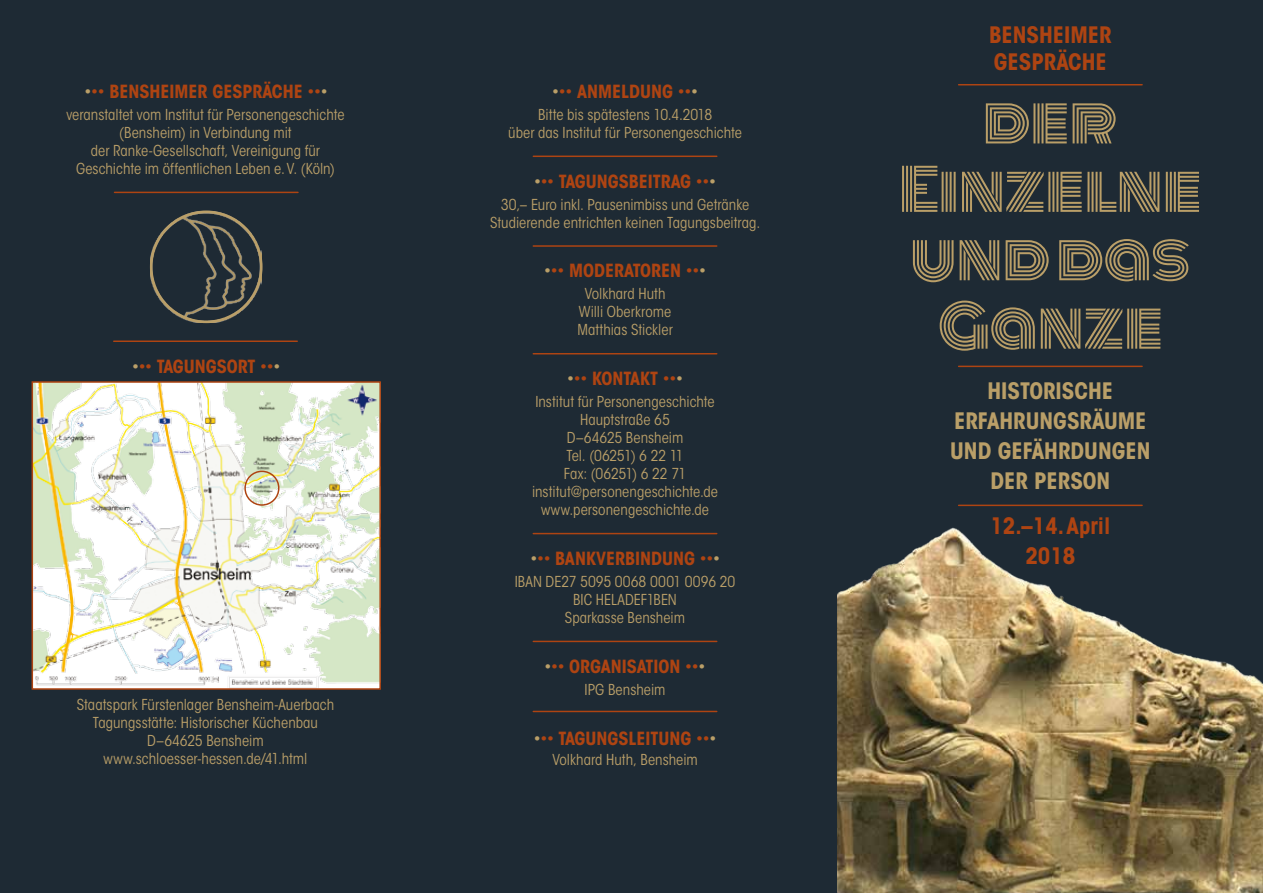
<style>
.page{position:relative;width:1263px;height:893px;background:#1e2a34}
.page>*{position:absolute;margin:0;border:0;box-sizing:border-box;transform-origin:0 0}
.t1{font:57px/68.4px "Monoton";letter-spacing:.01em;color:#ba9f68;text-align:center}
.t2{font:700 condensed 22.5px/30px "ITC Avant Garde Std";color:#ba9f68;text-align:center}
.t3{font:700 condensed 22.5px/27px "ITC Avant Garde Std";color:#ae4412}
.t4{font:700 condensed 18px "ITC Avant Garde Std";color:#ae4412}
.t5{font:condensed 15px/18px "ITC Avant Garde Std";letter-spacing:.005em;color:#ba9f68;text-align:center}
.s1{font-weight:400;color:#ba9f68}
.s2{font-weight:400}
</style>
<div class="page">
<hr style="left:959px;top:84px;width:183px;height:1px;background:#ae4412">
<hr style="left:959px;top:366px;width:183px;height:1px;background:#ae4412">
<img style="left:838px;top:526px;width:425px;height:367px">
<hr style="left:959px;top:505px;width:183px;height:1px;background:#ae4412">
<hr style="left:533px;top:156px;width:184px;height:1px;background:#ae4412">
<hr style="left:533px;top:245px;width:184px;height:2px;background:#ae4412">
<hr style="left:533px;top:353px;width:184px;height:1px;background:#ae4412">
<hr style="left:533px;top:533px;width:184px;height:1px;background:#ae4412">
<hr style="left:533px;top:641px;width:184px;height:1px;background:#ae4412">
<hr style="left:533px;top:711px;width:184px;height:1px;background:#ae4412">
<img style="left:35px;top:384px;width:343px;height:303px">
<div style="left:32px;top:381px;width:349px;height:309px;border:2px solid #ae4412"></div>
<div style="left:244px;top:471px;width:35px;height:35px;border:2px solid #ae4412;border-radius:50%"></div>
<img style="left:151px;top:211px;width:111px;height:111px">
<div style="left:150px;top:210px;width:113px;height:113px;border:3px solid #ba9f68;border-radius:50%"></div>
<hr style="left:114px;top:192px;width:184px;height:1px;background:#ae4412">
<hr style="left:114px;top:340px;width:183px;height:2px;background:#ae4412">
<p class="t4" style="left:84px;top:80px;width:245px"><span class="s1">•</span><span class="s2">••</span> BENSHEIMER GESPRÄCHE <span class="s2">••</span><span class="s1">•</span></p>
<p class="t5" style="left:66px;top:106px;width:280px">veranstaltet vom Institut für Personengeschichte (Bensheim) in Verbindung mit<br>der Ranke-Gesellschaft, Vereinigung für Geschichte im öffentlichen Leben e.V. (Köln)</p>
<p class="t4" style="left:132px;top:355px;width:151px"><span class="s1">•</span><span class="s2">••</span> TAGUNGSORT <span class="s2">••</span><span class="s1">•</span></p>
<p class="t5" style="left:77px;top:695px;width:259px">Staatspark Fürstenlager Bensheim-Auerbach Tagungsstätte: Historischer Küchenbau D–64625 Bensheim www.schloesser-hessen.de/41.html</p>
<p class="t4" style="left:552px;top:80px;width:148px"><span class="s1">•</span><span class="s2">••</span> ANMELDUNG <span class="s2">••</span><span class="s1">•</span></p>
<p class="t5" style="left:508px;top:106px;width:235px">Bitte bis spätestens 10.4.2018<br>über das Institut für Personengeschichte</p>
<p class="t4" style="left:534px;top:170px;width:184px"><span class="s1">•</span><span class="s2">••</span> TAGUNGSBEITRAG <span class="s2">••</span><span class="s1">•</span></p>
<p class="t5" style="left:490px;top:196px;width:272px">30,– Euro inkl. Pausenimbiss und Getränke<br>Studierende entrichten keinen Tagungsbeitrag.</p>
<p class="t4" style="left:544px;top:259px;width:164px"><span class="s1">•</span><span class="s2">••</span> MODERATOREN <span class="s2">••</span><span class="s1">•</span></p>
<p class="t5" style="left:577px;top:285px;width:97px">Volkhard Huth<br>Willi Oberkrome<br>Matthias Stickler</p>
<p class="t4" style="left:567px;top:367px;width:118px"><span class="s1">•</span><span class="s2">••</span> KONTAKT <span class="s2">••</span><span class="s1">•</span></p>
<p class="t5" style="left:532px;top:393px;width:188px">Institut für Personengeschichte<br>Hauptstraße 65<br>D–64625 Bensheim<br>Tel. (06251) 6 22 11<br>Fax: (06251) 6 22 71 institut@personengeschichte.de www.personengeschichte.de</p>
<p class="t4" style="left:530px;top:547px;width:192px"><span class="s1">•</span><span class="s2">••</span> BANKVERBINDUNG <span class="s2">••</span><span class="s1">•</span></p>
<p class="t5" style="left:515px;top:573px;width:222px">IBAN DE27 5095 0068 0001 0096 20<br>BIC HELADEF1BEN<br>Sparkasse Bensheim</p>
<p class="t4" style="left:544px;top:655px;width:163px"><span class="s1">•</span><span class="s2">••</span> ORGANISATION <span class="s2">••</span><span class="s1">•</span></p>
<p class="t5" style="left:585px;top:681px;width:82px">IPG Bensheim</p>
<p class="t4" style="left:533px;top:727px;width:185px"><span class="s1">•</span><span class="s2">••</span> TAGUNGSLEITUNG <span class="s2">••</span><span class="s1">•</span></p>
<p class="t5" style="left:552px;top:750px;width:147px">Volkhard Huth, Bensheim</p>
<h2 class="t3" style="left:989px;top:21px;width:124px">BENSHEIMER<br>GESPRÄCHE</h2>
<h1 class="t1" style="left:899px;top:88px;width:303px">der<br>Einzelne und das<br>Ganze</h1>
<h2 class="t2" style="left:950px;top:376px;width:202px">HISTORISCHE<br>ERFAHRUNGSRÄUME<br>UND GEFÄHRDUNGEN<br>DER PERSON</h2>
<h2 class="t3" style="left:990px;top:511px;width:121px;line-height:30px;text-align:center">12.–14. April<br>2018</h2>
</div>
